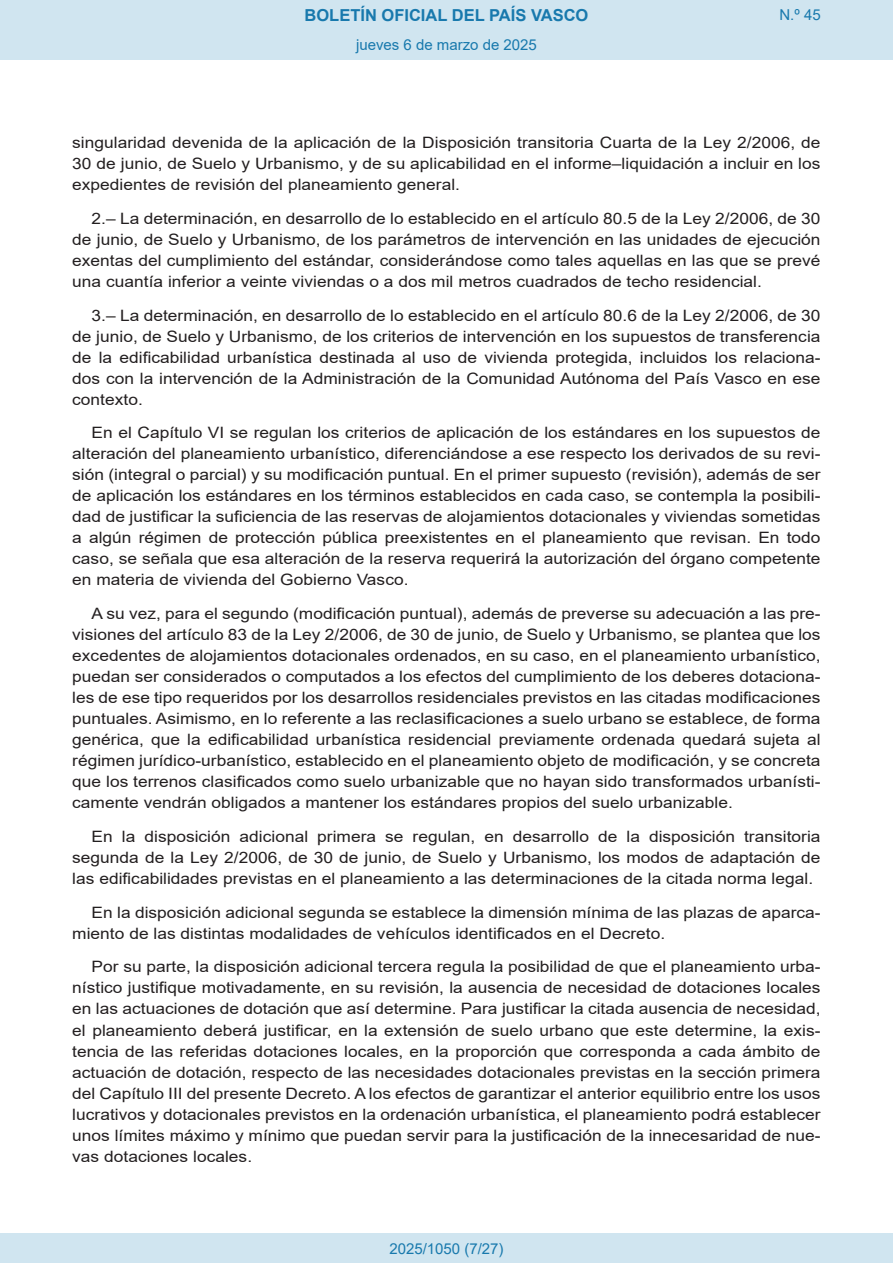
<style>
.page{position:relative;width:893px;height:1263px;background:#fff}
.page>*{position:absolute;margin:0;border:0;box-sizing:border-box;transform-origin:0 0}
.t1{font:700 16.5px "Arial";color:#1879ad}
.BOPVDetalle{font:15.6px/21px "Arial";color:#231f20;text-align:justify;scale:1.11 1}
.Paginacion_Centro{font:15px "Arial";color:#1879ad}
</style>
<div class="page">
<div style="left:0;top:0;width:893px;height:60px;background:#d0e5f0"></div>
<div style="left:0;top:1233px;width:893px;height:30px;background:#d0e5f0"></div>
<p class="t1" style="left:305px;top:3px;width:285px">BOLETÍN OFICIAL DEL PAÍS VASCO</p>
<p class="Paginacion_Centro" style="left:356px;top:35px;width:182px">jueves 6 de marzo de 2025</p>
<p class="Paginacion_Centro" style="left:779px;top:5px;width:43px">N.º 45</p>
<p class="BOPVDetalle" style="left:72px;top:132px;width:676px">singularidad devenida de la aplicación de la Disposición transitoria Cuarta de la Ley 2/2006, de 30 de junio, de Suelo y Urbanismo, y de su aplicabilidad en el informe–liquidación a incluir en los expedientes de revisión del planeamiento general.</p>
<p class="BOPVDetalle" style="left:72px;top:208px;width:676px;text-indent:19px">2.– La determinación, en desarrollo de lo establecido en el artículo 80.5 de la Ley 2/2006, de 30 de junio, de Suelo y Urbanismo, de los parámetros de intervención en las unidades de ejecución exentas del cumplimiento del estándar, considerándose como tales aquellas en las que se prevé una cuantía inferior a veinte viviendas o a dos mil metros cuadrados de techo residencial.</p>
<p class="BOPVDetalle" style="left:72px;top:305px;width:676px;text-indent:19px">3.– La determinación, en desarrollo de lo establecido en el artículo 80.6 de la Ley 2/2006, de 30 de junio, de Suelo y Urbanismo, de los criterios de intervención en los supuestos de transferencia de la edificabilidad urbanística destinada al uso de vivienda protegida, incluidos los relaciona&shy;dos con la intervención de la Administración de la Comunidad Autónoma del País Vasco en ese contexto.</p>
<p class="BOPVDetalle" style="left:72px;top:422px;width:676px;text-indent:19px">En el Capítulo VI se regulan los criterios de aplicación de los estándares en los supuestos de alteración del planeamiento urbanístico, diferenciándose a ese respecto los derivados de su revi&shy;sión (integral o parcial) y su modificación puntual. En el primer supuesto (revisión), además de ser de aplicación los estándares en los términos establecidos en cada caso, se contempla la posibili&shy;dad de justificar la suficiencia de las reservas de alojamientos dotacionales y viviendas sometidas a algún régimen de protección pública preexistentes en el planeamiento que revisan. En todo caso, se señala que esa alteración de la reserva requerirá la autorización del órgano competente en materia de vivienda del Gobierno Vasco.</p>
<p class="BOPVDetalle" style="left:72px;top:603px;width:676px;text-indent:19px">A su vez, para el segundo (modificación puntual), además de preverse su adecuación a las pre&shy;visiones del artículo 83 de la Ley 2/2006, de 30 de junio, de Suelo y Urbanismo, se plantea que los excedentes de alojamientos dotacionales ordenados, en su caso, en el planeamiento urbanístico, puedan ser considerados o computados a los efectos del cumplimiento de los deberes dotaciona&shy;les de ese tipo requeridos por los desarrollos residenciales previstos en las citadas modificaciones puntuales. Asimismo, en lo referente a las reclasificaciones a suelo urbano se establece, de forma genérica, que la edificabilidad urbanística residencial previamente ordenada quedará sujeta al régimen jurídico-urbanístico, establecido en el planeamiento objeto de modificación, y se concreta que los terrenos clasificados como suelo urbanizable que no hayan sido transformados urbanísti&shy;camente vendrán obligados a mantener los estándares propios del suelo urbanizable.</p>
<p class="BOPVDetalle" style="left:72px;top:826px;width:676px;text-indent:19px">En la disposición adicional primera se regulan, en desarrollo de la disposición transitoria segunda de la Ley 2/2006, de 30 de junio, de Suelo y Urbanismo, los modos de adaptación de las edificabilidades previstas en el planeamiento a las determinaciones de la citada norma legal.</p>
<p class="BOPVDetalle" style="left:72px;top:902px;width:676px;text-indent:19px">En la disposición adicional segunda se establece la dimensión mínima de las plazas de aparca&shy;miento de las distintas modalidades de vehículos identificados en el Decreto.</p>
<p class="BOPVDetalle" style="left:72px;top:956px;width:676px;text-indent:19px">Por su parte, la disposición adicional tercera regula la posibilidad de que el planeamiento urba&shy;nístico justifique motivadamente, en su revisión, la ausencia de necesidad de dotaciones locales en las actuaciones de dotación que así determine. Para justificar la citada ausencia de necesidad, el planeamiento deberá justificar, en la extensión de suelo urbano que este determine, la exis&shy;tencia de las referidas dotaciones locales, en la proporción que corresponda a cada ámbito de actuación de dotación, respecto de las necesidades dotacionales previstas en la sección primera del Capítulo III del presente Decreto. A los efectos de garantizar el anterior equilibrio entre los usos lucrativos y dotacionales previstos en la ordenación urbanística, el planeamiento podrá establecer unos límites máximo y mínimo que puedan servir para la justificación de la innecesaridad de nue&shy;vas dotaciones locales.</p>
<p class="Paginacion_Centro" style="left:389px;top:1238px;width:116px">2025/1050 (7/27)</p>
</div>
